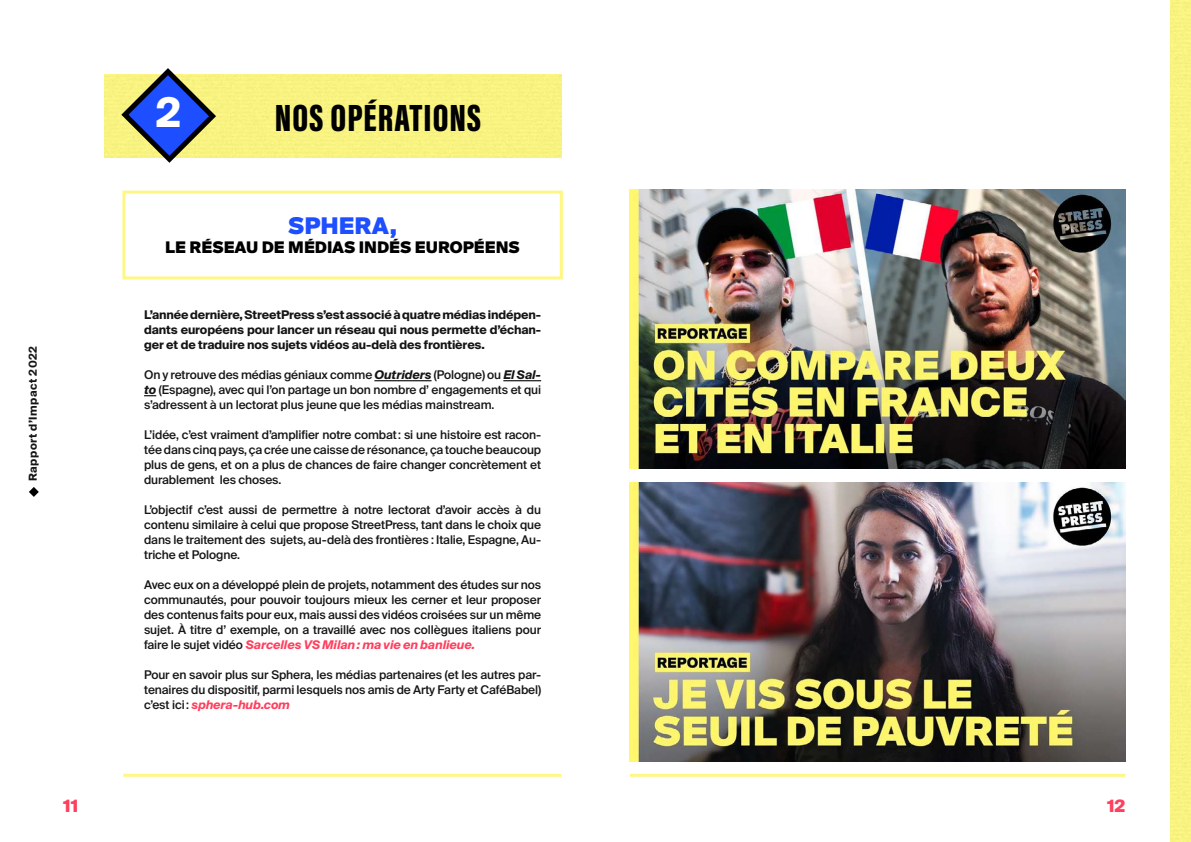
<style>
.page{position:relative;width:1191px;height:842px;background:#fff}
.page>*{position:absolute;margin:0;border:0;box-sizing:border-box;transform-origin:0 0}
.t1{font:700 41px "Suisse Intl";color:#fff}
.t2{font:900 39px "Acumin Pro Extra Cond";letter-spacing:.025em;color:#000}
.t3{font:900 23px "Suisse Intl";color:#1d4eff}
.t4{font:900 17px "Suisse Intl";color:#ff3f5e}
.t5{font:900 16px "Suisse Intl";color:#000}
.t6{font:500 12px/15px "Suisse Intl";letter-spacing:-.01em;color:#151515;text-align:justify}
.t7{font:700 12px/15px "Suisse Intl";letter-spacing:-.01em;color:#151515;text-align:justify}
.t8{font:700 11px "Suisse Intl";letter-spacing:.04em;color:#151515}
.s1{font-weight:700;font-style:italic}
.s2{font-weight:700;font-style:italic;color:#ff3f5e}
</style>
<div class="page">
<svg style="left:29px;top:487px;width:10px;height:10px"></svg>
<hr style="left:374px;top:380px;width:57px;height:1px;background:#151515">
<hr style="left:503px;top:380px;width:38px;height:1px;background:#151515">
<svg style="left:144px;top:395px;width:12px;height:1px"></svg>
<div style="left:122px;top:191px;width:441px;height:88px;border:3px solid #fef783"></div>
<hr style="left:630px;top:774px;width:495px;height:3px;background:#fef783">
<hr style="left:123px;top:774px;width:438px;height:3px;background:#fef783">
<img style="left:629px;top:483px;width:496px;height:279px">
<img style="left:629px;top:190px;width:496px;height:279px">
<svg style="left:118px;top:68px;width:102px;height:95px;background:#8f9da8"></svg>
<p class="t8" style="left:27px;top:481px;width:136px;rotate:-90deg">Rapport d’Impact 2022</p>
<h1 class="t1" style="left:156px;top:89px;width:27px">2</h1>
<h2 class="t2" style="left:275px;top:93px;width:208px">NOS OPÉRATIONS</h2>
<h3 class="t3" style="left:288px;top:212px;width:110px">SPHERA,</h3>
<h3 class="t5" style="left:165px;top:238px;width:356px">LE RÉSEAU DE MÉDIAS INDÉS EUROPÉENS</h3>
<p class="t7" style="left:144px;top:308px;width:398px">L’année dernière, StreetPress s’est associé à quatre médias indépen&shy;dants européens pour lancer un réseau qui nous permette d’échan&shy;ger et de traduire nos sujets vidéos au-delà des frontières.</p>
<p class="t6" style="left:144px;top:368px;width:398px">On y retrouve des médias géniaux comme <span class="s1">Outriders</span> (Pologne) ou <span class="s1">El Sal&shy;to</span> (Espagne), avec qui l’on partage un bon nombre d’ engagements et qui s’adressent à un lectorat plus jeune que les médias mainstream.</p>
<p class="t6" style="left:144px;top:428px;width:398px">L’idée, c’est vraiment d’amplifier notre combat: si une histoire est racon&shy;tée dans cinq pays, ça crée une caisse de résonance, ça touche beaucoup plus de gens, et on a plus de chances de faire changer concrètement et durablement les choses.</p>
<p class="t6" style="left:144px;top:503px;width:398px">L’objectif c’est aussi de permettre à notre lectorat d’avoir accès à du contenu similaire à celui que propose StreetPress, tant dans le choix que dans le traitement des sujets, au-delà des frontières : Italie, Espagne, Au&shy;triche et Pologne.</p>
<p class="t6" style="left:144px;top:578px;width:398px">Avec eux on a développé plein de projets, notamment des études sur nos communautés, pour pouvoir toujours mieux les cerner et leur proposer des contenus faits pour eux, mais aussi des vidéos croisées sur un même sujet. À titre d’ exemple, on a travaillé avec nos collègues italiens pour faire le sujet vidéo <span class="s2">Sarcelles VS Milan: ma vie en banlieue.</span></p>
<p class="t6" style="left:144px;top:668px;width:398px">Pour en savoir plus sur Sphera, les médias partenaires (et les autres par&shy;tenaires du dispositif, parmi lesquels nos amis de Arty Farty et CaféBabel) c’est ici: <span class="s2">sphera-hub.com</span></p>
<h3 class="t4" style="left:63px;top:796px;width:17px">11</h3>
<h3 class="t4" style="left:1107px;top:796px;width:20px">12</h3>
</div>
